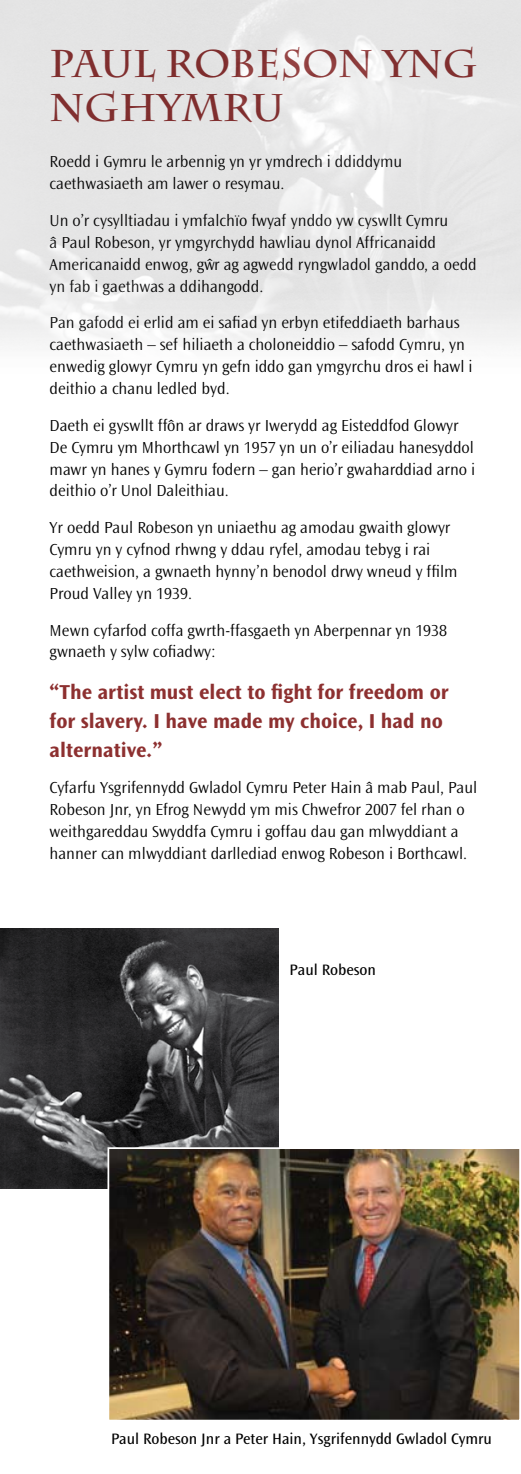
<style>
.page{position:relative;width:521px;height:1474px;background:#fff}
.page>*{position:absolute;margin:0;border:0;box-sizing:border-box;transform-origin:0 0}
.t1{font:700 38.5px/43.8px "Charlemagne Std";color:#8d3030}
.t2{font:700 21px/28.9px "Ocean Sans Std";color:#8d3030}
.t3{font:300 16.62px/21.9px "Ocean Sans Std";color:#000}
.t4{font:15.75px "Ocean Sans Std";color:#000}
</style>
<div class="page">
<img style="left:0;top:928px;width:279px;height:260px">
<img style="left:110px;top:1150px;width:408px;height:268px">
<div style="left:107px;top:1147px;width:414px;height:274px;border:2px solid #fff"></div>
<h1 class="t1" style="left:50px;top:42px;width:430px">PAUL ROBESON YNG<br>NGHYMRU</h1>
<p class="t3" style="left:50px;top:151px;width:354px">Roedd i Gymru le arbennig yn yr ymdrech i ddiddymu caethwasiaeth am lawer o resymau.</p>
<p class="t3" style="left:50px;top:210px;width:429px">Un o’r cysylltiadau i ymfalchïo fwyaf ynddo yw cyswllt Cymru<br>â Paul Robeson, yr ymgyrchydd hawliau dynol Affricanaidd Americanaidd enwog, gwˆr ag agwedd ryngwladol ganddo, a oedd yn fab i gaethwas a ddihangodd.</p>
<p class="t3" style="left:50px;top:312px;width:425px">Pan gafodd ei erlid am ei safiad yn erbyn etifeddiaeth barhaus caethwasiaeth – sef hiliaeth a choloneiddio – safodd Cymru, yn enwedig glowyr Cymru yn gefn iddo gan ymgyrchu dros ei hawl i deithio a chanu ledled byd.</p>
<p class="t3" style="left:50px;top:414px;width:427px">Daeth ei gyswllt ffôn ar draws yr Iwerydd ag Eisteddfod Glowyr De Cymru ym Mhorthcawl yn 1957 yn un o’r eiliadau hanesyddol mawr yn hanes y Gymru fodern – gan herio’r gwaharddiad arno i deithio o’r Unol Daleithiau.</p>
<p class="t3" style="left:50px;top:517px;width:409px">Yr oedd Paul Robeson yn uniaethu ag amodau gwaith glowyr Cymru yn y cyfnod rhwng y ddau ryfel, amodau tebyg i rai caethweision, a gwnaeth hynny’n benodol drwy wneud y ffilm Proud Valley yn 1939.</p>
<p class="t3" style="left:50px;top:619px;width:399px">Mewn cyfarfod coffa gwrth-ffasgaeth yn Aberpennar yn 1938 gwnaeth y sylw cofiadwy:</p>
<p class="t2" style="left:50px;top:677px;width:401px">“The artist must elect to fight for freedom or for slavery. I have made my choice, I had no alternative.”</p>
<p class="t3" style="left:50px;top:777px;width:429px">Cyfarfu Ysgrifennydd Gwladol Cymru Peter Hain â mab Paul, Paul Robeson Jnr, yn Efrog Newydd ym mis Chwefror 2007 fel rhan o weithgareddau Swyddfa Cymru i goffau dau gan mlwyddiant a hanner can mlwyddiant darllediad enwog Robeson i Borthcawl.</p>
<p class="t4" style="left:290px;top:961px;width:88px">Paul Robeson</p>
<p class="t4" style="left:111px;top:1429px;width:382px">Paul Robeson Jnr a Peter Hain, Ysgrifennydd Gwladol Cymru</p>
</div>
